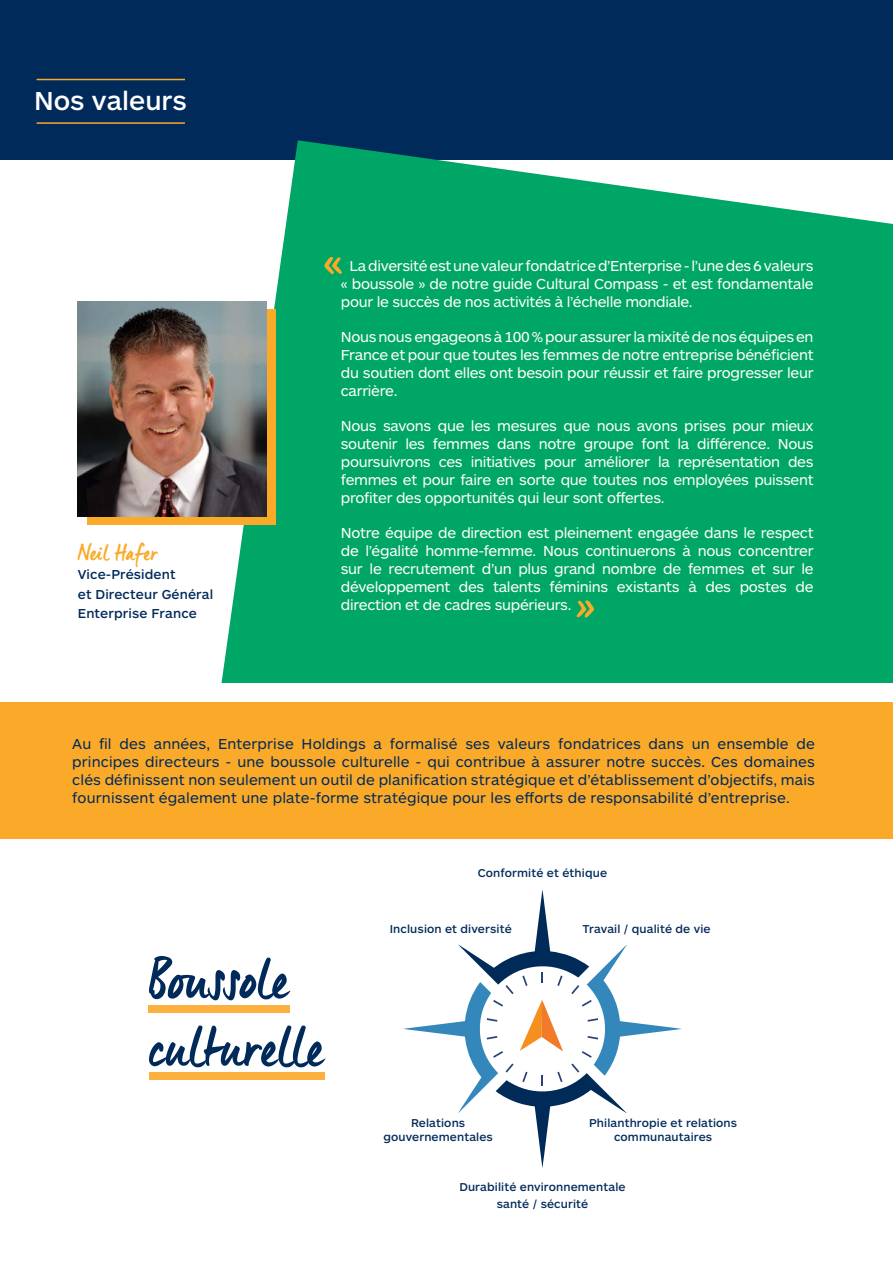
<style>
.page{position:relative;width:893px;height:1263px;background:#fff}
.page>*{position:absolute;margin:0;border:0;box-sizing:border-box;transform-origin:0 0}
.t1{font:56.55px "Manus Smooth";letter-spacing:.015em;color:#002a5a}
.t2{font:56.55px "Manus Smooth";color:#faa928}
.t3{font:500 27px "ARS Maquette Pro";color:#fff}
.t4{font:22.5px "Manus Smooth";letter-spacing:.01em;color:#faa928}
.t5{font:15px/18px "ARS Maquette Pro";letter-spacing:-.02em;color:#fff;text-align:justify}
.t6{font:15px/18px "ARS Maquette Pro";letter-spacing:.01em;color:#002a5a;text-align:justify}
.t7{font:500 13.5px/19.5px "ARS Maquette Pro";letter-spacing:.01em;color:#002a5a}
.t8{font:500 11.85px/14.4px "ARS Maquette Pro";letter-spacing:.01em;color:#002a5a;text-align:center}
</style>
<div class="page">
<div style="left:0;top:0;width:893px;height:159px;background:#002a5a"></div>
<hr style="left:37px;top:79px;width:148px;height:1px;background:#faa928">
<hr style="left:37px;top:122px;width:148px;height:2px;background:#faa928">
<svg style="left:185px;top:140px;width:708px;height:543px;background:#19aa73"></svg>
<div style="left:87px;top:310px;width:189px;height:215px;background:#faa928"></div>
<img style="left:78px;top:301px;width:189px;height:215px">
<svg style="left:403px;top:890px;width:279px;height:278px"></svg>
<div style="left:149px;top:1006px;width:141px;height:7px;background:#fbb03f"></div>
<div style="left:149px;top:1073px;width:175px;height:7px;background:#fbb03f"></div>
<div style="left:0;top:702px;width:893px;height:137px;background:#faa928"></div>
<p class="t3" style="left:34px;top:83px;width:155px">Nos valeurs</p>
<p class="t4" style="left:78px;top:539px;width:81px">Neil Hafer</p>
<p class="t7" style="left:78px;top:564px;width:137px">Vice-Président<br>et Directeur Général<br>Enterprise France</p>
<p class="t2" style="left:320px;top:226px;width:27px">«</p>
<p class="t5" style="left:341px;top:256px;width:474px;text-indent:9px">La diversité est une valeur fondatrice d’Enterprise - l’une des 6 valeurs « boussole » de notre guide Cultural Compass - et est fondamentale pour le succès de nos activités à l’échelle mondiale.</p>
<p class="t5" style="left:341px;top:327px;width:474px">Nous nous engageons à 100 % pour assurer la mixité de nos équipes en France et pour que toutes les femmes de notre entreprise bénéficient du soutien dont elles ont besoin pour réussir et faire progresser leur carrière.</p>
<p class="t5" style="left:341px;top:416px;width:474px">Nous savons que les mesures que nous avons prises pour mieux soutenir les femmes dans notre groupe font la différence. Nous poursuivrons ces initiatives pour améliorer la représentation des femmes et pour faire en sorte que toutes nos employées puissent profiter des opportunités qui leur sont offertes.</p>
<p class="t5" style="left:341px;top:523px;width:474px">Notre équipe de direction est pleinement engagée dans le respect de l’égalité homme-femme. Nous continuerons à nous concentrer sur le recrutement d’un plus grand nombre de femmes et sur le développement des talents féminins existants à des postes de direction et de cadres supérieurs.</p>
<p class="t2" style="left:574px;top:569px;width:24px">»</p>
<p class="t6" style="left:72px;top:734px;width:744px">Au fil des années, Enterprise Holdings a formalisé ses valeurs fondatrices dans un ensemble de principes directeurs - une boussole culturelle - qui contribue à assurer notre succès. Ces domaines clés définissent non seulement un outil de planification stratégique et d’établissement d’objectifs, mais fournissent également une plate-forme stratégique pour les efforts de responsabilité d’entreprise.</p>
<p class="t8" style="left:478px;top:865px;width:131px">Conformité et éthique</p>
<p class="t1" style="left:149px;top:945px;width:141px">Boussole</p>
<p class="t1" style="left:149px;top:1013px;width:176px">culturelle</p>
<p class="t8" style="left:390px;top:921px;width:123px">Inclusion et diversité</p>
<p class="t8" style="left:583px;top:921px;width:129px">Travail / qualité de vie</p>
<p class="t8" style="left:383px;top:1115px;width:111px">Relations gouvernementales</p>
<p class="t8" style="left:589px;top:1115px;width:149px">Philanthropie et relations communautaires</p>
<p class="t8" style="left:459px;top:1177px;width:168px;line-height:17.1px">Durabilité environnementale santé / sécurité</p>
</div>
